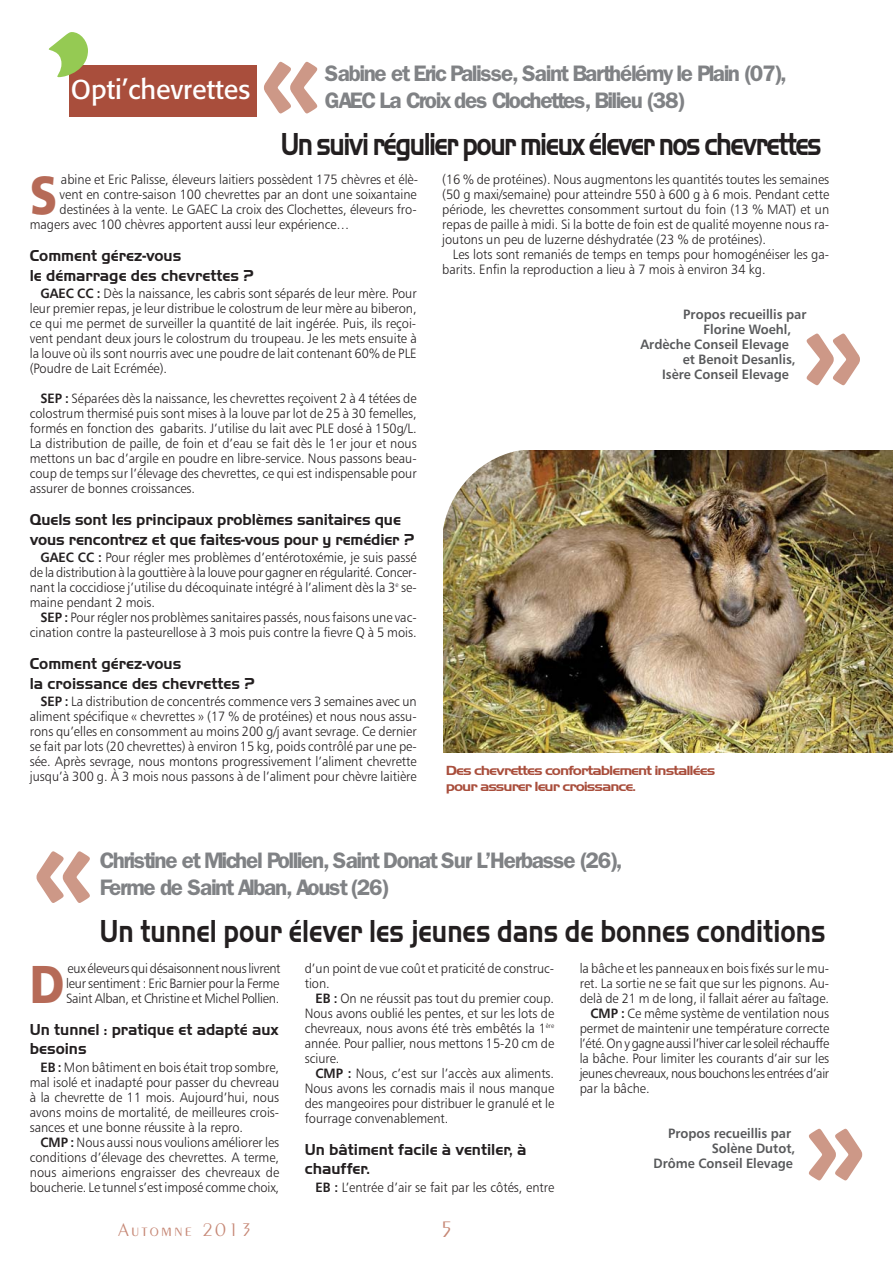
<style>
.page{position:relative;width:893px;height:1263px;background:#fff}
.page>*{position:absolute;margin:0;border:0;box-sizing:border-box;transform-origin:0 0}
.t1{font:163.5px "Hobo";color:#95ca53}
.t2{font:105px "Hobo";color:#cd9887}
.t3{font:53.4px "Humanist 777 BT Black B";color:#b66a57;scale:.85 1}
.t4{font:700 33px "Handel Gothic EF";color:#231f20;scale:.8 1}
.t5{font:700 33px "Handel Gothic EF";letter-spacing:-.06em;color:#231f20;scale:.8 1}
.t6{font:27px "Formata";color:#fff}
.t7{font:300 24px "Peignot";color:#c68775}
.t8{font:600 22.5px/27px "Franklin Gothic";letter-spacing:-.075em;color:#808285}
.t9{font:600 22.5px/27px "Franklin Gothic";letter-spacing:-.055em;color:#808285}
.t10{font:300 19.5px "Peignot";letter-spacing:.11em;color:#c68775}
.t11{font:700 16.5px/19.5px "Handel Gothic EF";color:#231f20;scale:.95 1}
.t12{font:700 13.8px/16.2px "Handel Gothic EF";letter-spacing:-.065em;color:#a94e3c;scale:1.14 1}
.t13{font:13.5px/15px "Humanist 777 BT Light B";color:#231f20;text-align:justify;scale:.95 1}
.t14{font:13.5px "Humanist 777 BT Bold B";color:#58595b;scale:.95 1}
.t15{font:13.5px "Humanist 777 BT Light B";letter-spacing:-.025em;color:#231f20;scale:.95 1}
.s1{font-family:"Humanist 777 BT Bold B"}
</style>
<div class="page">
<svg style="left:807px;top:334px;width:53px;height:51px"></svg>
<svg style="left:809px;top:1129px;width:53px;height:51px"></svg>
<img style="left:444px;top:451px;width:449px;height:302px">
<img style="left:443px;top:450px;width:84px;height:84px">
<div style="left:69px;top:66px;width:188px;height:51px;background:#a94e3c"></div>
<h1 class="t1" style="left:41px;top:18px;width:57px">’</h1>
<h3 class="t6" style="left:71px;top:77px;width:181px">Opti’chevrettes</h3>
<h2 class="t2" style="left:259px;top:23px;width:65px">«</h2>
<h3 class="t8" style="left:325px;top:61px;width:463px">Sabine et Eric Palisse, Saint Barthélémy le Plain (07),<br>GAEC La Croix des Clochettes, Bilieu (38)</h3>
<h3 class="t5" style="left:281px;top:133px;width:678px">Un suivi régulier pour mieux élever nos chevrettes</h3>
<h3 class="t3" style="left:30px;top:169px;width:34px">S</h3>
<p class="t13" style="left:61px;top:173px;width:377px">abine et Eric Palisse, éleveurs laitiers possèdent 175 chèvres et élè-</p>
<p class="t13" style="left:60px;top:188px;width:378px">vent en contre-saison 100 chevrettes par an dont une soixantaine</p>
<p class="t13" style="left:60px;top:203px;width:377px">destinées à la vente. Le GAEC La croix des Clochettes, éleveurs fro-</p>
<p class="t13" style="left:30px;top:218px;width:338px">magers avec 100 chèvres apportent aussi leur expérience…</p>
<p class="t11" style="left:30px;top:248px;width:237px">Comment gérez-vous<br>le démarrage des chevrettes ?</p>
<p class="t13" style="left:30px;top:287px;width:409px;text-indent:11px"><span class="s1">GAEC CC :</span> Dès la naissance, les cabris sont séparés de leur mère. Pour leur premier repas, je leur distribue le colostrum de leur mère au biberon, ce qui me permet de surveiller la quantité de lait ingérée. Puis, ils reçoi&shy;vent pendant deux jours le colostrum du troupeau. Je les mets ensuite à la louve où ils sont nourris avec une poudre de lait contenant 60% de PLE (Poudre de Lait Ecrémée).</p>
<p class="t13" style="left:30px;top:392px;width:409px;text-indent:11px"><span class="s1">SEP :</span> Séparées dès la naissance, les chevrettes reçoivent 2 à 4 tétées de colostrum thermisé puis sont mises à la louve par lot de 25 à 30 femelles, formés en fonction des gabarits. J’utilise du lait avec PLE dosé à 150g/L.<br>La distribution de paille, de foin et d’eau se fait dès le 1er jour et nous mettons un bac d’argile en poudre en libre-service. Nous passons beau&shy;coup de temps sur l’élevage des chevrettes, ce qui est indispensable pour assurer de bonnes croissances.</p>
<p class="t11" style="left:30px;top:511px;width:406px">Quels sont les principaux problèmes sanitaires que vous rencontrez et que faites-vous pour y remédier ?</p>
<p class="t13" style="left:30px;top:551px;width:409px;text-indent:11px"><span class="s1">GAEC CC :</span> Pour régler mes problèmes d’entérotoxémie, je suis passé de la distribution à la gouttière à la louve pour gagner en régularité. Concer&shy;nant la coccidiose j’utilise du décoquinate intégré à l’aliment dès la 3<sup>e</sup> se&shy;maine pendant 2 mois.</p>
<p class="t13" style="left:30px;top:611px;width:409px;text-align:right"><span class="s1">SEP :</span> Pour régler nos problèmes sanitaires passés, nous faisons une vac&shy;cination contre la pasteurellose à 3 mois puis contre la fievre Q à 5 mois.</p>
<p class="t11" style="left:30px;top:655px;width:239px">Comment gérez-vous<br>la croissance des chevrettes ?</p>
<p class="t13" style="left:30px;top:695px;width:409px;text-indent:11px"><span class="s1">SEP :</span> La distribution de concentrés commence vers 3 semaines avec un aliment spécifique « chevrettes » (17 % de protéines) et nous nous assu&shy;rons qu’elles en consomment au moins 200 g/j avant sevrage. Ce dernier se fait par lots (20 chevrettes) à environ 15 kg, poids contrôlé par une pe&shy;sée. Après sevrage, nous montons progressivement l’aliment chevrette jusqu’à 300 g. À 3 mois nous passons à de l’aliment pour chèvre laitière</p>
<p class="t13" style="left:442px;top:173px;width:409px">(16 % de protéines). Nous augmentons les quantités toutes les semaines (50 g maxi/semaine) pour atteindre 550 à 600 g à 6 mois. Pendant cette période, les chevrettes consomment surtout du foin (13 % MAT) et un repas de paille à midi. Si la botte de foin est de qualité moyenne nous ra&shy;joutons un peu de luzerne déshydratée (23 % de protéines).</p>
<p class="t13" style="left:442px;top:248px;width:409px;text-indent:11px">Les lots sont remaniés de temps en temps pour homogénéiser les ga&shy;barits. Enfin la reproduction a lieu à 7 mois à environ 34 kg.</p>
<p class="t14" style="left:683px;top:309px;width:131px">Propos recueillis par</p>
<p class="t14" style="left:704px;top:324px;width:94px">Florine Woehl,</p>
<p class="t14" style="left:640px;top:339px;width:158px">Ardèche Conseil Elevage</p>
<p class="t14" style="left:683px;top:354px;width:120px">et Benoit Desanlis,</p>
<p class="t14" style="left:662px;top:369px;width:135px">Isère Conseil Elevage</p>
<p class="t12" style="left:446px;top:763px;width:238px">Des chevrettes confortablement installées pour assurer leur croissance.</p>
<h2 class="t2" style="left:31px;top:813px;width:65px">«</h2>
<h3 class="t9" style="left:100px;top:848px;width:524px">Christine et Michel Pollien, Saint Donat Sur L’Herbasse (26),<br>Ferme de Saint Alban, Aoust (26)</h3>
<h3 class="t4" style="left:100px;top:920px;width:908px">Un tunnel pour élever les jeunes dans de bonnes conditions</h3>
<h3 class="t3" style="left:30px;top:957px;width:42px">D</h3>
<p class="t13" style="left:66px;top:962px;width:227px">eux éleveurs qui désaisonnent nous livrent leur sentiment : Eric Barnier pour la Ferme Saint Alban, et Christine et Michel Pollien.</p>
<p class="t11" style="left:30px;top:1021px;width:264px">Un tunnel : pratique et adapté aux besoins</p>
<p class="t13" style="left:30px;top:1060px;width:264px;text-indent:11px"><span class="s1">EB :</span> Mon bâtiment en bois était trop sombre, mal isolé et inadapté pour passer du chevreau à la chevrette de 11 mois. Aujourd’hui, nous avons moins de mortalité, de meilleures crois&shy;sances et une bonne réussite à la repro.</p>
<p class="t13" style="left:30px;top:1135px;width:264px;text-indent:11px"><span class="s1">CMP :</span> Nous aussi nous voulions améliorer les conditions d’élevage des chevrettes. A terme, nous aimerions engraisser des chevreaux de boucherie. Le tunnel s’est imposé comme choix,</p>
<p class="t13" style="left:305px;top:962px;width:264px">d’un point de vue coût et praticité de construc&shy;tion.</p>
<p class="t13" style="left:305px;top:992px;width:264px;text-indent:11px"><span class="s1">EB :</span> On ne réussit pas tout du premier coup.<br>Nous avons oublié les pentes, et sur les lots de chevreaux, nous avons été très embêtés la 1<sup>ère </sup>année. Pour pallier, nous mettons 15-20 cm de sciure.</p>
<p class="t13" style="left:305px;top:1067px;width:264px;text-indent:11px"><span class="s1">CMP :</span> Nous, c’est sur l’accès aux aliments.<br>Nous avons les cornadis mais il nous manque des mangeoires pour distribuer le granulé et le fourrage convenablement.</p>
<p class="t11" style="left:305px;top:1141px;width:235px">Un bâtiment facile à ventiler, à chauffer.</p>
<p class="t13" style="left:315px;top:1180px;width:253px"><span class="s1">EB :</span> L’entrée d’air se fait par les côtés, entre</p>
<h3 class="t10" style="left:118px;top:1222px;width:135px">Automne 2013</h3>
<h3 class="t7" style="left:440px;top:1220px;width:15px">5</h3>
<p class="t13" style="left:580px;top:962px;width:264px">la bâche et les panneaux en bois fixés sur le mu-</p>
<p class="t13" style="left:580px;top:977px;width:264px">ret. La sortie ne se fait que sur les pignons. Au-</p>
<p class="t13" style="left:580px;top:992px;width:264px">delà de 21 m de long, il fallait aérer au faîtage.</p>
<p class="t13" style="left:590px;top:1007px;width:253px"><span class="s1">CMP :</span> Ce même système de ventilation nous</p>
<p class="t13" style="left:580px;top:1022px;width:264px">permet de maintenir une température correcte</p>
<p class="t15" style="left:580px;top:1038px;width:264px">l’été. On y gagne aussi l’hiver car le soleil réchauffe</p>
<p class="t13" style="left:580px;top:1052px;width:264px">la bâche. Pour limiter les courants d’air sur les</p>
<p class="t15" style="left:580px;top:1068px;width:264px">jeunes chevreaux, nous bouchons les entrées d’air</p>
<p class="t13" style="left:580px;top:1082px;width:75px">par la bâche.</p>
<p class="t14" style="left:668px;top:1127px;width:131px">Propos recueillis par</p>
<p class="t14" style="left:712px;top:1142px;width:89px">Solène Dutot,</p>
<p class="t14" style="left:654px;top:1157px;width:148px">Drôme Conseil Elevage</p>
</div>
